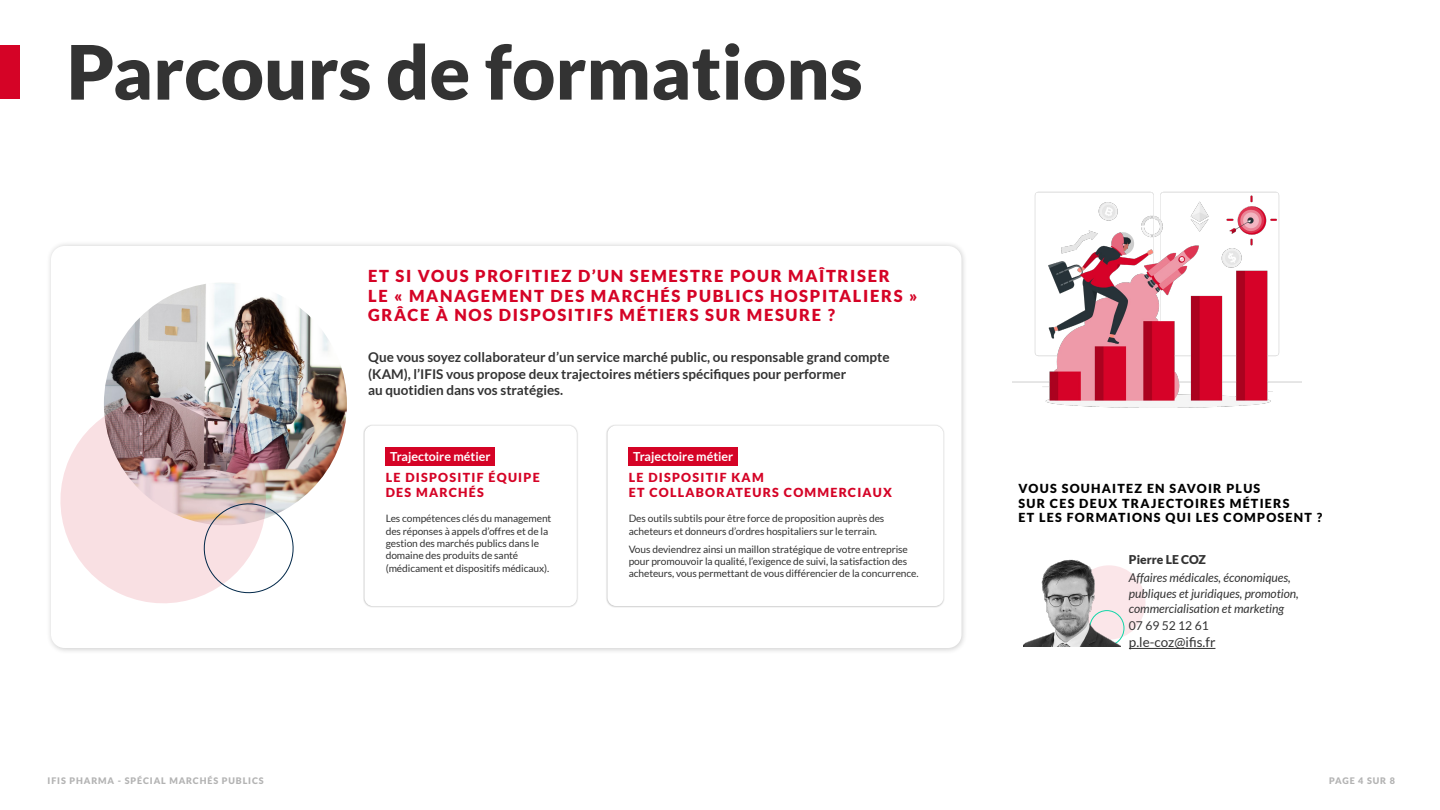
<style>
.page{position:relative;width:1440px;height:810px;background:#fff}
.page>*{position:absolute;margin:0;border:0;box-sizing:border-box;transform-origin:0 0}
.t1{font:900 75px "Lato";color:#333}
.t2{font:900 16.5px/19.8px "Lato";letter-spacing:.1em;color:#d50326}
.t3{font:700 13.5px/16.2px "Lato";color:#333}
.t4{font:13.5px "Lato";color:#333}
.t5{font:900 12.45px/14.9px "Lato";letter-spacing:.1em;color:#000}
.t6{font:900 12.45px/14.9px "Lato";letter-spacing:.1em;color:#d50326}
.t7{font:700 12.45px "Lato";color:#fff}
.t8{font:italic 12.15px/15.5px "Lato";color:#333}
.t9{font:900 12.15px "Lato";color:#333}
.t10{font:12.15px "Lato";color:#333}
.t11{font:10.2px/12.5px "Lato";letter-spacing:-.01em;color:#333}
.t12{font:900 9px "Lato";letter-spacing:.1em;color:#b3b3b3}
</style>
<div class="page">
<div style="left:46px;top:241px;width:922px;height:413px;background:#000;opacity:.2"></div>
<div style="left:51px;top:246px;width:911px;height:402px;background:#fff;border-radius:14px"></div>
<div style="left:0;top:45px;width:20px;height:54px;background:#d50326"></div>
<div style="left:363px;top:424px;width:216px;height:184px;background:#000;opacity:.25"></div>
<div style="left:365px;top:426px;width:212px;height:180px;background:#fff;border-radius:8px"></div>
<div style="left:386px;top:448px;width:109px;height:18px;background:#d50326"></div>
<div style="left:606px;top:424px;width:339px;height:184px;background:#000;opacity:.25"></div>
<div style="left:608px;top:426px;width:336px;height:180px;background:#fff;border-radius:8px"></div>
<div style="left:629px;top:448px;width:109px;height:18px;background:#d50326"></div>
<img style="left:104px;top:282px;width:243px;height:243px;border-radius:122px">
<img style="left:46px;top:384px;width:234px;height:234px">
<svg style="left:197px;top:498px;width:103px;height:102px"></svg>
<div style="left:1072px;top:565px;width:74px;height:75px;background:#fbe6e9;border-radius:50%"></div>
<div style="left:1089px;top:610px;width:35px;height:36px;border:1px solid #11d6a8;border-radius:50%"></div>
<img style="left:1023px;top:559px;width:98px;height:87px">
<hr style="left:1129px;top:648px;width:86px;height:1px;background:#333">
<img style="left:1012px;top:191px;width:290px;height:217px">
<h1 class="t1" style="left:67px;top:28px;width:798px">Parcours de formations</h1>
<h2 class="t2" style="left:368px;top:265px;width:551px">ET SI VOUS PROFITIEZ D’UN SEMESTRE POUR MAÎTRISER<br>LE « MANAGEMENT DES MARCHÉS PUBLICS HOSPITALIERS »<br>GRÂCE À NOS DISPOSITIFS MÉTIERS SUR MESURE ?</h2>
<h3 class="t3" style="left:368px;top:349px;width:523px">Que vous soyez collaborateur d’un service marché public, ou responsable grand compte (KAM), l’IFIS vous propose deux trajectoires métiers spécifiques pour performer<br>au quotidien dans vos stratégies.</h3>
<p class="t7" style="left:390px;top:449px;width:102px">Trajectoire métier</p>
<p class="t6" style="left:386px;top:470px;width:156px">LE DISPOSITIF ÉQUIPE<br>DES MARCHÉS</p>
<p class="t11" style="left:386px;top:512px;width:167px">Les compétences clés du management des réponses à appels d’offres et de la gestion des marchés publics dans le domaine des produits de santé (médicament et dispositifs médicaux).</p>
<p class="t7" style="left:633px;top:449px;width:102px">Trajectoire métier</p>
<p class="t6" style="left:629px;top:470px;width:265px">LE DISPOSITIF KAM<br>ET COLLABORATEURS COMMERCIAUX</p>
<p class="t11" style="left:629px;top:512px;width:257px">Des outils subtils pour être force de proposition auprès des acheteurs et donneurs d’ordres hospitaliers sur le terrain.</p>
<p class="t11" style="left:629px;top:543px;width:291px">Vous deviendrez ainsi un maillon stratégique de votre entreprise pour promouvoir la qualité, l’exigence de suivi, la satisfaction des acheteurs, vous permettant de vous différencier de la concurrence.</p>
<p class="t5" style="left:1018px;top:480px;width:305px">VOUS SOUHAITEZ EN SAVOIR PLUS<br>SUR CES DEUX TRAJECTOIRES MÉTIERS<br>ET LES FORMATIONS QUI LES COMPOSENT ?</p>
<p class="t9" style="left:1129px;top:553px;width:79px">Pierre LE COZ</p>
<p class="t8" style="left:1129px;top:571px;width:171px">Affaires médicales, économiques, publiques et juridiques, promotion, commercialisation et marketing</p>
<p class="t10" style="left:1129px;top:619px;width:81px">07 69 52 12 61</p>
<h3 class="t4" style="left:1129px;top:635px;width:88px">p.le-coz@ifis.fr</h3>
<p class="t12" style="left:48px;top:775px;width:218px">IFIS PHARMA - SPÉCIAL MARCHÉS PUBLICS</p>
<p class="t12" style="left:1329px;top:775px;width:67px">PAGE 4 SUR 8</p>
</div>
